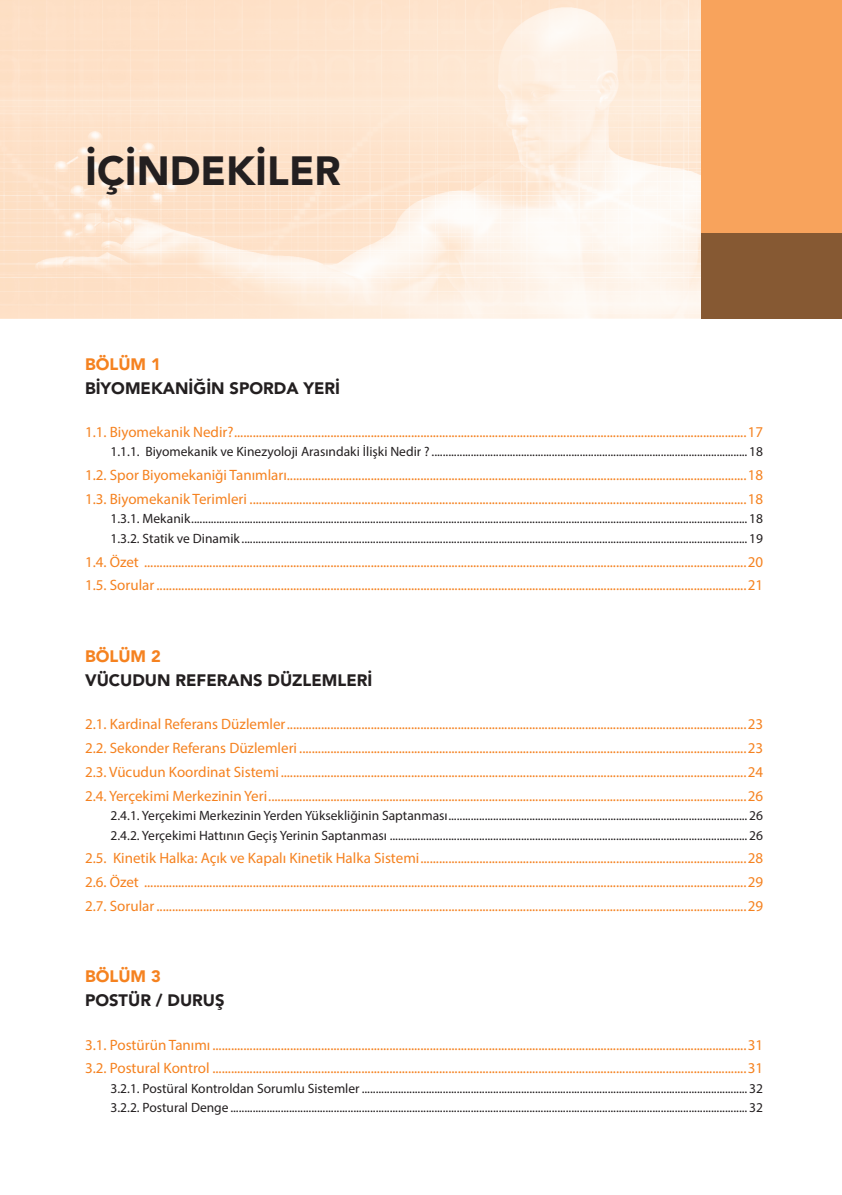
<style>
.page{position:relative;width:842px;height:1195px;background:#fff}
.page>*{position:absolute;margin:0;border:0;box-sizing:border-box;transform-origin:0 0}
.t1{font:900 40.5px "Avenir";color:#231f20}
.t2{font:900 16.5px "Avenir";color:#231f20}
.t3{font:900 16.5px "Avenir";color:#f58220}
.BASLIK{font:15px "Myriad Pro";color:#f58220}
.ALT_BASLIK{font:13.5px "Myriad Pro";color:#231f20}
</style>
<div class="page">
<img style="left:0;top:0;width:702px;height:319px">
<div style="left:702px;top:0;width:140px;height:319px;background:#f8a35c"></div>
<div style="left:702px;top:234px;width:140px;height:85px;background:#865933"></div>
<p class="t1" style="left:85px;top:147px;width:257px">İÇİNDEKİLER</p>
<p class="t3" style="left:85px;top:354px;width:77px">BÖLÜM 1</p>
<p class="t2" style="left:85px;top:378px;width:254px">BIYOMEKANIĞIN SPORDA YERI</p>
<p class="BASLIK" style="left:85px;top:423px;width:680px">1.1. Biyomekanik Nedir?.....................................................................................................................................................................17</p>
<p class="ALT_BASLIK" style="left:111px;top:444px;width:654px">1.1.1. Biyomekanik ve Kinezyoloji Arasındaki İlişki Nedir ? ................................................................................................................. 18</p>
<p class="BASLIK" style="left:85px;top:466px;width:680px">1.2. Spor Biyomekaniği Tanımları....................................................................................................................................................18</p>
<p class="BASLIK" style="left:85px;top:490px;width:680px">1.3. Biyomekanik Terimleri ................................................................................................................................................................18</p>
<p class="ALT_BASLIK" style="left:111px;top:511px;width:654px">1.3.1. Mekanik....................................................................................................................................................................................................... 18</p>
<p class="ALT_BASLIK" style="left:111px;top:530px;width:654px">1.3.2. Statik ve Dinamik ..................................................................................................................................................................................... 19</p>
<p class="BASLIK" style="left:85px;top:552px;width:680px">1.4. Özet ..................................................................................................................................................................................................20</p>
<p class="BASLIK" style="left:85px;top:576px;width:680px">1.5. Sorular..............................................................................................................................................................................................21</p>
<p class="t3" style="left:85px;top:646px;width:77px">BÖLÜM 2</p>
<p class="t2" style="left:85px;top:670px;width:287px">VÜCUDUN REFERANS DÜZLEMLERI</p>
<p class="BASLIK" style="left:85px;top:715px;width:680px">2.1. Kardinal Referans Düzlemler....................................................................................................................................................23</p>
<p class="BASLIK" style="left:85px;top:739px;width:680px">2.2. Sekonder Referans Düzlemleri ................................................................................................................................................23</p>
<p class="BASLIK" style="left:85px;top:762px;width:680px">2.3. Vücudun Koordinat Sistemi......................................................................................................................................................24</p>
<p class="BASLIK" style="left:85px;top:786px;width:680px">2.4. Yerçekimi Merkezinin Yeri..........................................................................................................................................................26</p>
<p class="ALT_BASLIK" style="left:111px;top:807px;width:654px">2.4.1. Yerçekimi Merkezinin Yerden Yüksekliğinin Saptanması........................................................................................................... 26</p>
<p class="ALT_BASLIK" style="left:111px;top:827px;width:654px">2.4.2. Yerçekimi Hattının Geçiş Yerinin Saptanması ................................................................................................................................ 26</p>
<p class="BASLIK" style="left:85px;top:849px;width:680px">2.5. Kinetik Halka: Açık ve Kapalı Kinetik Halka Sistemi.........................................................................................................28</p>
<p class="BASLIK" style="left:85px;top:873px;width:680px">2.6. Özet ..................................................................................................................................................................................................29</p>
<p class="BASLIK" style="left:85px;top:896px;width:680px">2.7. Sorular..............................................................................................................................................................................................29</p>
<p class="t3" style="left:85px;top:966px;width:77px">BÖLÜM 3</p>
<p class="t2" style="left:85px;top:990px;width:141px">POSTÜR / DURUŞ</p>
<p class="BASLIK" style="left:85px;top:1035px;width:680px">3.1. Postürün Tanımı ............................................................................................................................................................................31</p>
<p class="BASLIK" style="left:85px;top:1059px;width:680px">3.2. Postural Kontrol ............................................................................................................................................................................31</p>
<p class="ALT_BASLIK" style="left:111px;top:1080px;width:654px">3.2.1. Postüral Kontroldan Sorumlu Sistemler.......................................................................................................................................... 32</p>
<p class="ALT_BASLIK" style="left:111px;top:1099px;width:654px">3.2.2. Postural Denge ......................................................................................................................................................................................... 32</p>
</div>
